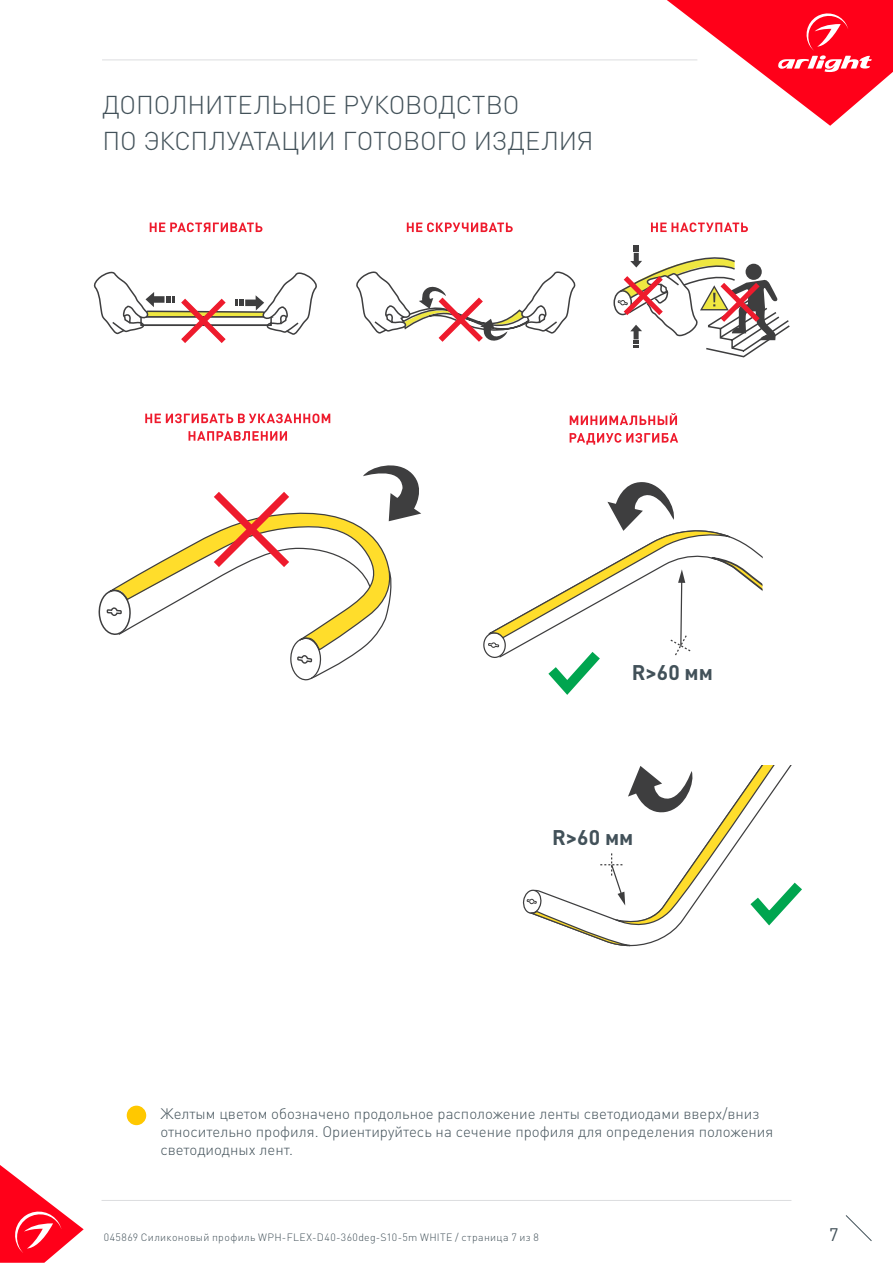
<style>
.page{position:relative;width:893px;height:1263px;background:#fff}
.page>*{position:absolute;margin:0;border:0;box-sizing:border-box;transform-origin:0 0}
.t1{font:300 25.5px "DIN Pro";letter-spacing:-.005em;color:#425159}
.t2{font:700 21px "DIN Pro";color:#425159}
.t3{font:18px "DIN Pro";color:#425159}
.t4{font:300 15px/18px "DIN Pro";color:#425159}
.t5{font:300 10.5px "DIN Pro";letter-spacing:.035em;color:#425159}
</style>
<div class="page">
<svg style="left:0;top:1165px;width:84px;height:98px"></svg>
<svg style="left:845px;top:1215px;width:27px;height:26px"></svg>
<svg style="left:667px;top:0;width:226px;height:126px"></svg>
<hr style="left:102px;top:60px;width:595px;height:1px;background:#dcdddf">
<hr style="left:102px;top:1200px;width:689px;height:1px;background:#dcdddf">
<svg style="left:356px;top:271px;width:220px;height:71px"></svg>
<svg style="left:93px;top:271px;width:224px;height:72px"></svg>
<svg style="left:150px;top:222px;width:112px;height:10px"></svg>
<svg style="left:407px;top:222px;width:106px;height:10px"></svg>
<svg style="left:651px;top:222px;width:97px;height:10px"></svg>
<svg style="left:145px;top:413px;width:185px;height:10px"></svg>
<svg style="left:189px;top:431px;width:98px;height:10px"></svg>
<svg style="left:570px;top:413px;width:107px;height:12px"></svg>
<svg style="left:570px;top:433px;width:108px;height:12px"></svg>
<svg style="left:98px;top:465px;width:323px;height:216px"></svg>
<svg style="left:483px;top:482px;width:280px;height:213px"></svg>
<svg style="left:522px;top:766px;width:280px;height:181px"></svg>
<div style="left:613px;top:290px;width:19px;height:25px;border:2px solid #3e3e3f;border-radius:50%"></div>
<svg style="left:618px;top:245px;width:172px;height:113px"></svg>
<div style="left:127px;top:1106px;width:19px;height:19px;background:#ffc800;border-radius:50%"></div>
<p class="t1" style="left:103px;top:87px;width:418px">ДОПОЛНИТЕЛЬНОЕ РУКОВОДСТВО</p>
<p class="t1" style="left:103px;top:123px;width:492px">ПО ЭКСПЛУАТАЦИИ ГОТОВОГО ИЗДЕЛИЯ</p>
<p class="t2" style="left:632px;top:658px;width:83px">R&gt;60 мм</p>
<p class="t2" style="left:552px;top:823px;width:83px">R&gt;60 мм</p>
<p class="t4" style="left:160px;top:1104px;width:615px">Желтым цветом обозначено продольное расположение ленты светодиодами вверх/вниз относительно профиля. Ориентируйтесь на сечение профиля для определения положения светодиодных лент.</p>
<p class="t5" style="left:104px;top:1230px;width:437px">045869 Силиконовый профиль WPH-FLEX-D40-360deg-S10-5m WHITE / страница 7 из 8</p>
<p class="t3" style="left:829px;top:1222px;width:11px">7</p>
</div>
